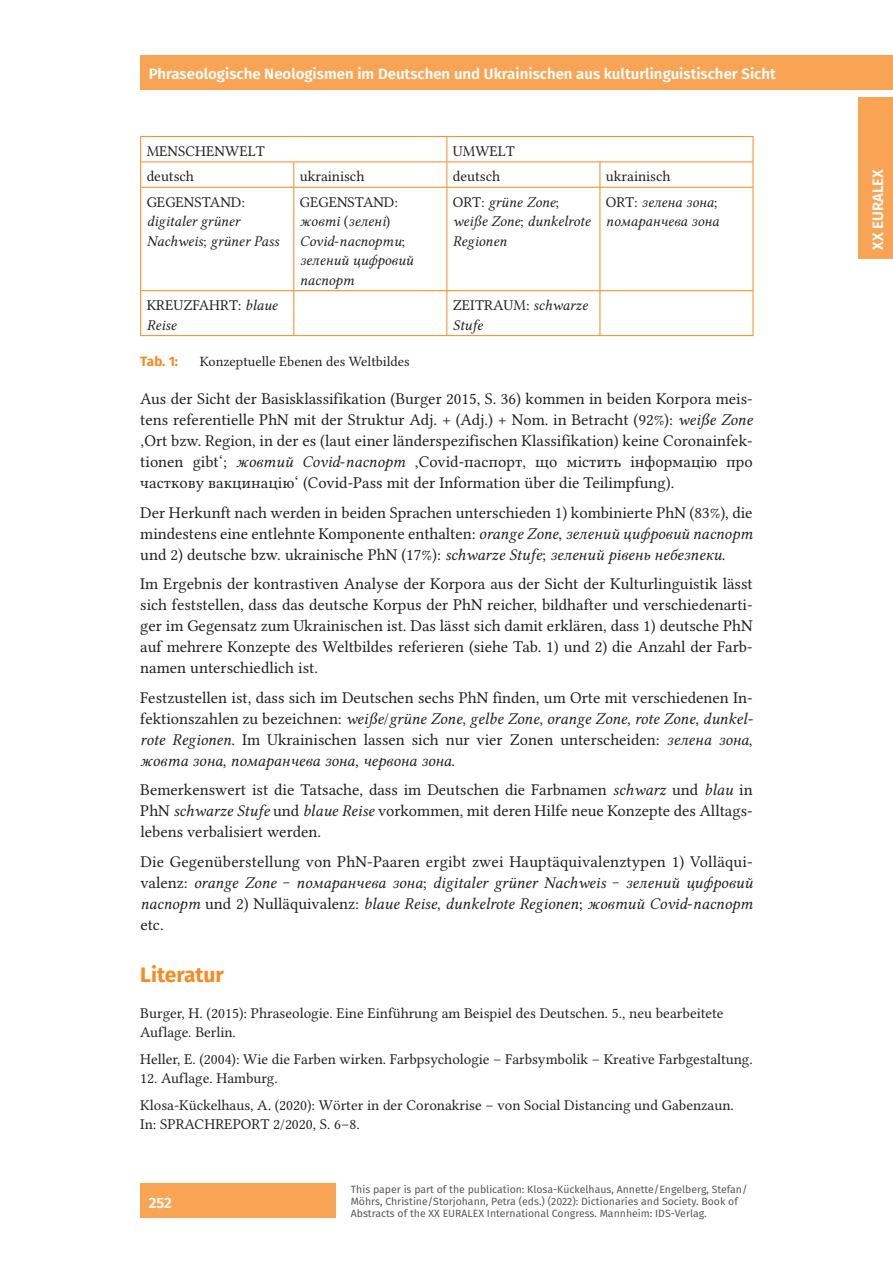
<style>
.page{position:relative;width:893px;height:1263px;background:#fff}
.page>*{position:absolute;margin:0;border:0;box-sizing:border-box;transform-origin:0 0}
.t1{font:700 21px "Fira Sans";color:#f68b1f}
.t2{font:16.5px/21px "Libertinus Serif";color:#231f20;text-align:justify}
.t3{font:italic 16.5px/21px "Libertinus Serif";color:#231f20;text-align:justify}
.t4{font:15px/19.5px "Libertinus Serif";color:#231f20}
.t5{font:italic 15px/19.5px "Libertinus Serif";color:#231f20}
.t6{font:600 15px "Fira Sans";color:#fff}
.t7{font:14.25px "Libertinus Serif";color:#231f20}
.t8{font:700 13.5px "Fira Sans";color:#f68b1f}
.t9{font:10.5px/12px "Fira Sans";color:#57585a}
.s1{font-style:normal}
.s2{font-style:italic}
</style>
<div class="page">
<div style="left:859px;top:97px;width:34px;height:161px;background:#f9a454"></div>
<div style="left:140px;top:55px;width:753px;height:34px;background:#f9a454"></div>
<div style="left:140px;top:1183px;width:196px;height:34px;background:#f9a454"></div>
<hr style="left:140px;top:161px;width:154px;height:1px;background:#f68b1f">
<hr style="left:294px;top:161px;width:153px;height:1px;background:#f68b1f">
<svg style="left:293px;top:162px;width:1px;height:25px"></svg>
<hr style="left:447px;top:161px;width:153px;height:1px;background:#f68b1f">
<svg style="left:446px;top:137px;width:1px;height:50px"></svg>
<hr style="left:600px;top:161px;width:153px;height:1px;background:#f68b1f">
<svg style="left:600px;top:162px;width:1px;height:25px"></svg>
<hr style="left:293px;top:188px;width:1px;height:102px;background:#f68b1f">
<hr style="left:446px;top:188px;width:1px;height:102px;background:#f68b1f">
<hr style="left:600px;top:188px;width:1px;height:102px;background:#f68b1f">
<hr style="left:140px;top:290px;width:154px;height:1px;background:#f68b1f">
<hr style="left:294px;top:290px;width:153px;height:1px;background:#f68b1f">
<hr style="left:293px;top:291px;width:1px;height:44px;background:#f68b1f">
<hr style="left:447px;top:290px;width:153px;height:1px;background:#f68b1f">
<hr style="left:446px;top:291px;width:1px;height:44px;background:#f68b1f">
<hr style="left:600px;top:290px;width:153px;height:1px;background:#f68b1f">
<hr style="left:600px;top:291px;width:1px;height:44px;background:#f68b1f">
<hr style="left:140px;top:188px;width:1px;height:102px;background:#f68b1f">
<hr style="left:753px;top:188px;width:1px;height:102px;background:#f68b1f">
<hr style="left:140px;top:291px;width:1px;height:44px;background:#f68b1f">
<hr style="left:753px;top:291px;width:1px;height:44px;background:#f68b1f">
<hr style="left:140px;top:335px;width:154px;height:1px;background:#f68b1f">
<hr style="left:294px;top:335px;width:153px;height:1px;background:#f68b1f">
<hr style="left:447px;top:335px;width:153px;height:1px;background:#f68b1f">
<hr style="left:600px;top:335px;width:153px;height:1px;background:#f68b1f">
<hr style="left:140px;top:136px;width:154px;height:1px;background:#f68b1f">
<hr style="left:294px;top:136px;width:153px;height:1px;background:#f68b1f">
<hr style="left:447px;top:136px;width:153px;height:1px;background:#f68b1f">
<hr style="left:600px;top:136px;width:153px;height:1px;background:#f68b1f">
<svg style="left:140px;top:137px;width:1px;height:50px"></svg>
<svg style="left:753px;top:137px;width:1px;height:50px"></svg>
<hr style="left:140px;top:187px;width:154px;height:1px;background:#f68b1f">
<hr style="left:294px;top:187px;width:153px;height:1px;background:#f68b1f">
<hr style="left:447px;top:187px;width:153px;height:1px;background:#f68b1f">
<hr style="left:600px;top:187px;width:153px;height:1px;background:#f68b1f">
<p class="t6" style="left:149px;top:62px;width:628px">Phraseologische Neologismen im Deutschen und Ukrainischen aus kulturlinguistischer Sicht</p>
<p class="t4" style="left:147px;top:141px;width:120px">MENSCHENWELT</p>
<p class="t4" style="left:453px;top:141px;width:63px">UMWELT</p>
<p class="t4" style="left:147px;top:166px;width:49px">deutsch</p>
<p class="t4" style="left:300px;top:166px;width:66px">ukrainisch</p>
<p class="t4" style="left:453px;top:166px;width:49px">deutsch</p>
<p class="t4" style="left:606px;top:166px;width:66px">ukrainisch</p>
<p class="t4" style="left:147px;top:192px;width:100px">GEGENSTAND:</p>
<p class="t5" style="left:147px;top:212px;width:134px">digitaler grüner<br>Nachweis<span class="s1">;</span> grüner Pass</p>
<p class="t5" style="left:300px;top:192px;width:115px"><span class="s1">GEGENSTAND: </span>жовті <span class="s1">(</span>зелені<span class="s1">)<br></span>Covid<span class="s1">-</span>паспорти<span class="s1">; </span>зелений цифровий паспорт</p>
<p class="t5" style="left:453px;top:192px;width:139px"><span class="s1">ORT:</span> grüne Zone<span class="s1">; </span>weiße Zone<span class="s1">;</span> dunkelrote<br>Regionen</p>
<p class="t5" style="left:606px;top:192px;width:115px"><span class="s1">ORT:</span> зелена зона<span class="s1">; </span>помаранчева зона</p>
<p class="t4" style="left:147px;top:295px;width:132px">KREUZFAHRT: <span class="s2">blaue<br>Reise</span></p>
<p class="t5" style="left:453px;top:296px;width:136px"><span class="s1">ZEITRAUM:</span> schwarze<br>Stufe</p>
<p class="t8" style="left:140px;top:350px;width:39px">Tab. 1:</p>
<p class="t7" style="left:200px;top:353px;width:211px">Konzeptuelle Ebenen des Weltbildes</p>
<p class="t2" style="left:140px;top:388px;width:614px">Aus der Sicht der Basisklassifikation (Burger 2015, S. 36) kommen in beiden Korpora meis&shy;tens referentielle PhN mit der Struktur Adj. + (Adj.) + Nom. in Betracht (92%): <span class="s2">weiße Zone </span>‚Ort bzw. Region, in der es (laut einer länderspezifischen Klassifikation) keine Coronainfek&shy;tionen gibt‘; <span class="s2">жовтий Covid</span>-<span class="s2">паспорт</span> ‚Covid-паспорт, що містить інформацію про часткову вакцинацію‘ (Covid-Pass mit der Information über die Teilimpfung).</p>
<p class="t2" style="left:140px;top:501px;width:614px">Der Herkunft nach werden in beiden Sprachen unterschieden 1) kombinierte PhN (83%), die mindestens eine entlehnte Komponente enthalten: <span class="s2">orange Zone</span>, <span class="s2">зелений цифровий паспорт </span>und 2) deutsche bzw. ukrainische PhN (17%): <span class="s2">schwarze Stufe</span>; <span class="s2">зелений рівень небезпеки</span>.</p>
<p class="t2" style="left:140px;top:573px;width:614px">Im Ergebnis der kontrastiven Analyse der Korpora aus der Sicht der Kulturlinguistik lässt sich feststellen, dass das deutsche Korpus der PhN reicher, bildhafter und verschiedenarti&shy;ger im Gegensatz zum Ukrainischen ist. Das lässt sich damit erklären, dass 1) deutsche PhN auf mehrere Konzepte des Weltbildes referieren (siehe Tab. 1) und 2) die Anzahl der Farb&shy;namen unterschiedlich ist.</p>
<p class="t2" style="left:140px;top:686px;width:614px">Festzustellen ist, dass sich im Deutschen sechs PhN finden, um Orte mit verschiedenen In&shy;fektionszahlen zu bezeichnen: <span class="s2">weiße</span>/<span class="s2">grüne Zone</span>, <span class="s2">gelbe Zone</span>, <span class="s2">orange Zone</span>, <span class="s2">rote Zone</span>, <span class="s2">dunkel&shy;rote Regionen</span>. Im Ukrainischen lassen sich nur vier Zonen unterscheiden: <span class="s2">зелена зона</span>, <span class="s2">жовта зона</span>, <span class="s2">помаранчева зона</span>, <span class="s2">червона зона</span>.</p>
<p class="t2" style="left:140px;top:779px;width:614px">Bemerkenswert ist die Tatsache, dass im Deutschen die Farbnamen <span class="s2">schwarz</span> und <span class="s2">blau</span> in PhN <span class="s2">schwarze Stufe</span> und <span class="s2">blaue Reise</span> vorkommen, mit deren Hilfe neue Konzepte des Alltags&shy;lebens verbalisiert werden.</p>
<p class="t3" style="left:140px;top:851px;width:614px"><span class="s1">Die Gegenüberstellung von PhN-Paaren ergibt zwei Hauptäquivalenztypen 1) Volläqui&shy;valenz:</span> orange Zone <span class="s1">‒</span> помаранчева зона<span class="s1">;</span> digitaler grüner Nachweis <span class="s1">‒</span> зелений цифровий паспорт <span class="s1">und 2) Nulläquivalenz:</span> blaue Reise<span class="s1">,</span> dunkelrote Regionen<span class="s1">;</span> жовтий Covid<span class="s1">-</span>паспорт <span class="s1">etc.</span></p>
<p class="t1" style="left:140px;top:957px;width:85px">Literatur</p>
<p class="t4" style="left:140px;top:1003px;width:585px;line-height:18.8px">Burger, H. (2015): Phraseologie. Eine Einführung am Beispiel des Deutschen. 5., neu bearbeitete<br>Auflage. Berlin.</p>
<p class="t4" style="left:140px;top:1049px;width:614px">Heller, E. (2004): Wie die Farben wirken. Farbpsychologie – Farbsymbolik – Kreative Farbgestaltung.</p>
<p class="t4" style="left:140px;top:1064px;width:595px;line-height:27.3px">12. Auflage. Hamburg.<br>Klosa-Kückelhaus, A. (2020): Wörter in der Coronakrise – von Social Distancing und Gabenzaun.</p>
<p class="t4" style="left:140px;top:1114px;width:221px">In: SPRACHREPORT 2/2020, S. 6–8.</p>
<p class="t6" style="left:149px;top:1190px;width:25px">252</p>
<p class="t9" style="left:351px;top:1183px;width:398px">This paper is part of the publication: Klosa-Kückelhaus, Annette/Engelberg, Stefan/<br>Möhrs, Christine/Storjohann, Petra (eds.) (2022): Dictionaries and Society. Book of<br>Abstracts of the XX EURALEX International Congress. Mannheim: IDS-Verlag.</p>
<p class="t6" style="left:865px;top:250px;width:82px;rotate:-90deg">XX EURALEX</p>
</div>
